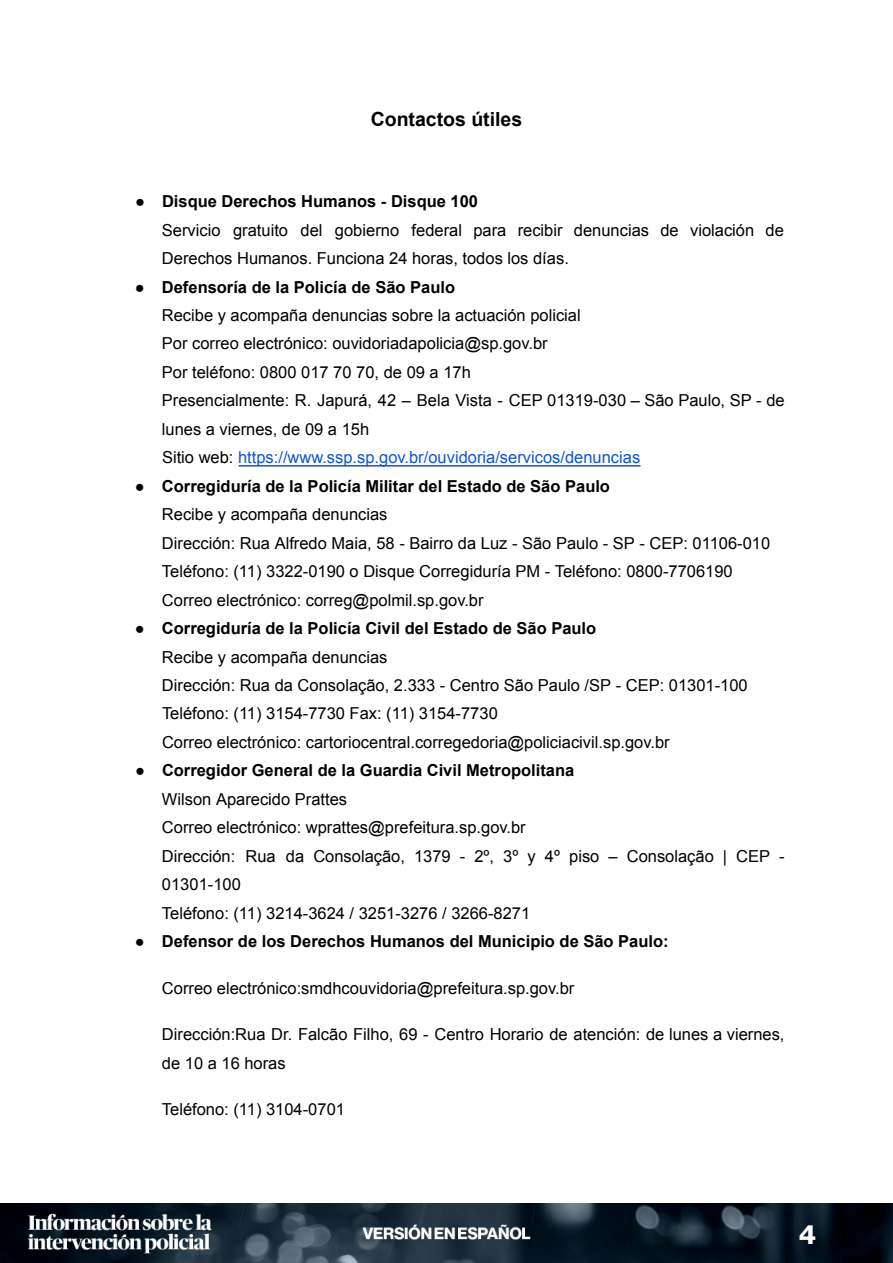
<style>
.page{position:relative;width:893px;height:1263px;background:#fff}
.page>*{position:absolute;margin:0;border:0;box-sizing:border-box;transform-origin:0 0}
.t1{font:27px "N Haas Grotesk DS Pro 75 Bd";color:#fff}
.t2{font:700 19.5px "Arial";color:#000}
.t3{font:16.5px/28.5px "Arial";color:#000}
.t4{font:700 16.5px "Arial";color:#000}
.s1{font-weight:700}
.s2{color:#15c}
</style>
<div class="page">
<hr style="left:238px;top:465px;width:402px;height:2px;background:#15c">
<img style="left:0;top:1203px;width:893px;height:60px">
<p class="t2" style="left:371px;top:106px;width:153px">Contactos útiles</p>
<p class="t3" style="left:162px;top:187px;width:623px;text-indent:-27px">● <span class="s1">Disque Derechos Humanos - Disque 100<br></span>Servicio gratuito del gobierno federal para recibir denuncias de violación de<br>Derechos Humanos. Funciona 24 horas, todos los días.</p>
<p class="t3" style="left:162px;top:273px;width:624px;text-indent:-27px">● <span class="s1">Defensoría de la Policía de São Paulo<br></span>Recibe y acompaña denuncias sobre la actuación policial<br>Por correo electrónico: ouvidoriadapolicia@sp.gov.br<br>Por teléfono: 0800 017 70 70, de 09 a 17h<br>Presencialmente: R. Japurá, 42 – Bela Vista - CEP 01319-030 – São Paulo, SP - de lunes a viernes, de 09 a 15h<br>Sitio web: <span class="s2">https://www.ssp.sp.gov.br/ouvidoria/servicos/denuncias</span></p>
<p class="t3" style="left:162px;top:472px;width:610px;text-indent:-27px">● <span class="s1">Corregiduría de la Policía Militar del Estado de São Paulo<br></span>Recibe y acompaña denuncias<br>Dirección: Rua Alfredo Maia, 58 - Bairro da Luz - São Paulo - SP - CEP: 01106-010<br>Teléfono: (11) 3322-0190 o Disque Corregiduría PM - Teléfono: 0800-7706190<br>Correo electrónico: correg@polmil.sp.gov.br</p>
<p class="t3" style="left:162px;top:614px;width:587px;text-indent:-27px">● <span class="s1">Corregiduría de la Policía Civil del Estado de São Paulo<br></span>Recibe y acompaña denuncias<br>Dirección: Rua da Consolação, 2.333 - Centro São Paulo /SP - CEP: 01301-100<br>Teléfono: (11) 3154-7730 Fax: (11) 3154-7730<br>Correo electrónico: cartoriocentral.corregedoria@policiacivil.sp.gov.br</p>
<p class="t3" style="left:162px;top:756px;width:624px;text-indent:-27px">● <span class="s1">Corregidor General de la Guardia Civil Metropolitana<br></span>Wilson Aparecido Prattes<br>Correo electrónico: wprattes@prefeitura.sp.gov.br<br>Dirección: Rua da Consolação, 1379 - 2º, 3º y 4º piso – Consolação | CEP - 01301-100<br>Teléfono: (11) 3214-3624 / 3251-3276 / 3266-8271</p>
<p class="t4" style="left:135px;top:930px;width:535px">● Defensor de los Derechos Humanos del Municipio de São Paulo:</p>
<p class="t3" style="left:162px;top:974px;width:414px">Correo electrónico:smdhcouvidoria@prefeitura.sp.gov.br</p>
<p class="t3" style="left:162px;top:1020px;width:624px">Dirección:Rua Dr. Falcão Filho, 69 - Centro Horario de atención: de lunes a viernes, de 10 a 16 horas</p>
<p class="t3" style="left:162px;top:1095px;width:185px">Teléfono: (11) 3104-0701</p>
<h1 class="t1" style="left:799px;top:1218px;width:18px">4</h1>
</div>
